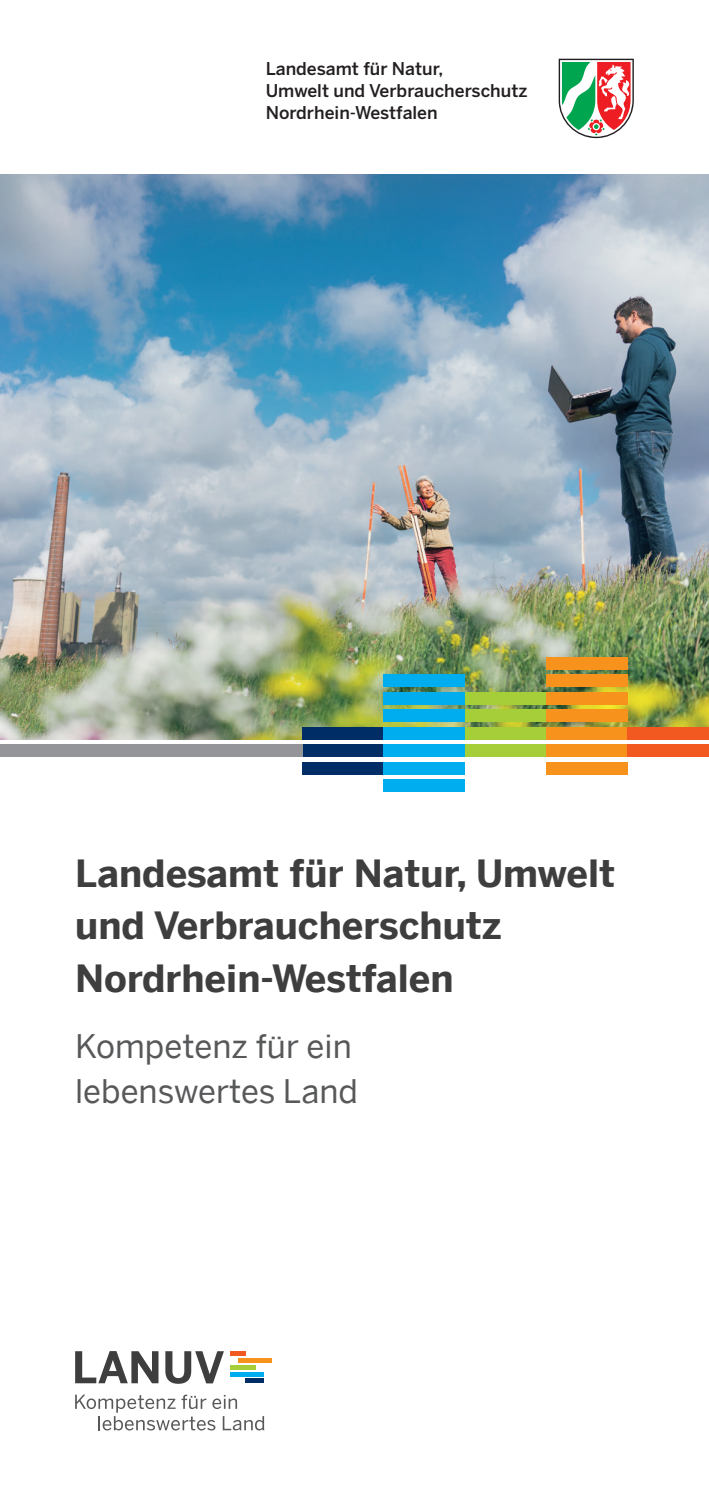
<style>
.page{position:relative;width:709px;height:1489px;background:#fff}
.page>*{position:absolute;margin:0;border:0;box-sizing:border-box;transform-origin:0 0}
.t1{font:700 37.5px/52.5px "Benton Sans";color:#3e3e3f}
.t2{font:32.5px/45px "Benton Sans";color:#57585a}
.t3{font:500 17.5px/22px "Benton Sans";color:#231f20}
</style>
<div class="page">
<img style="left:0;top:174px;width:709px;height:565px">
<svg style="left:558px;top:59px;width:76px;height:79px"></svg>
<svg style="left:75px;top:1351px;width:83px;height:32px"></svg>
<svg style="left:165px;top:1351px;width:59px;height:32px"></svg>
<div style="left:245px;top:1378px;width:19px;height:5px;background:#002d66"></div>
<div style="left:230px;top:1371px;width:34px;height:5px;background:#00aeef"></div>
<div style="left:238px;top:1357px;width:33px;height:5px;background:#f7931d"></div>
<div style="left:230px;top:1350px;width:15px;height:5px;background:#f15921"></div>
<div style="left:230px;top:1364px;width:26px;height:5px;background:#a6ce39"></div>
<svg style="left:75px;top:1394px;width:189px;height:36px"></svg>
<div style="left:384px;top:674px;width:81px;height:13px;background:#00aeef"></div>
<div style="left:384px;top:779px;width:81px;height:12px;background:#00aeef"></div>
<div style="left:302px;top:744px;width:82px;height:13px;background:#002d66"></div>
<div style="left:302px;top:762px;width:82px;height:12px;background:#002d66"></div>
<div style="left:302px;top:727px;width:82px;height:12px;background:#002d66"></div>
<div style="left:384px;top:762px;width:81px;height:12px;background:#00aeef"></div>
<div style="left:384px;top:744px;width:81px;height:13px;background:#00aeef"></div>
<div style="left:384px;top:727px;width:81px;height:12px;background:#00aeef"></div>
<div style="left:384px;top:709px;width:81px;height:13px;background:#00aeef"></div>
<div style="left:384px;top:692px;width:81px;height:12px;background:#00aeef"></div>
<div style="left:465px;top:709px;width:81px;height:13px;background:#a6ce39"></div>
<div style="left:465px;top:727px;width:81px;height:12px;background:#a6ce39"></div>
<div style="left:465px;top:744px;width:81px;height:13px;background:#a6ce39"></div>
<div style="left:465px;top:692px;width:81px;height:12px;background:#a6ce39"></div>
<div style="left:546px;top:657px;width:81px;height:12px;background:#f7931d"></div>
<div style="left:546px;top:762px;width:81px;height:12px;background:#f7931d"></div>
<div style="left:546px;top:744px;width:81px;height:13px;background:#f7931d"></div>
<div style="left:546px;top:727px;width:81px;height:12px;background:#f7931d"></div>
<div style="left:546px;top:709px;width:81px;height:13px;background:#f7931d"></div>
<div style="left:546px;top:692px;width:81px;height:12px;background:#f7931d"></div>
<div style="left:546px;top:674px;width:81px;height:13px;background:#f7931d"></div>
<div style="left:627px;top:727px;width:82px;height:12px;background:#f15921"></div>
<div style="left:627px;top:744px;width:82px;height:13px;background:#f15921"></div>
<div style="left:0;top:744px;width:302px;height:13px;background:#939598"></div>
<p class="t3" style="left:266px;top:57px;width:263px">Landesamt für Natur,<br>Umwelt und Verbraucherschutz<br>Nordrhein-Westfalen</p>
<p class="t1" style="left:75px;top:846px;width:541px">Landesamt für Natur, Umwelt und Verbraucherschutz<br>Nordrhein-Westfalen</p>
<p class="t2" style="left:75px;top:1023px;width:284px">Kompetenz für ein lebenswertes Land</p>
</div>
